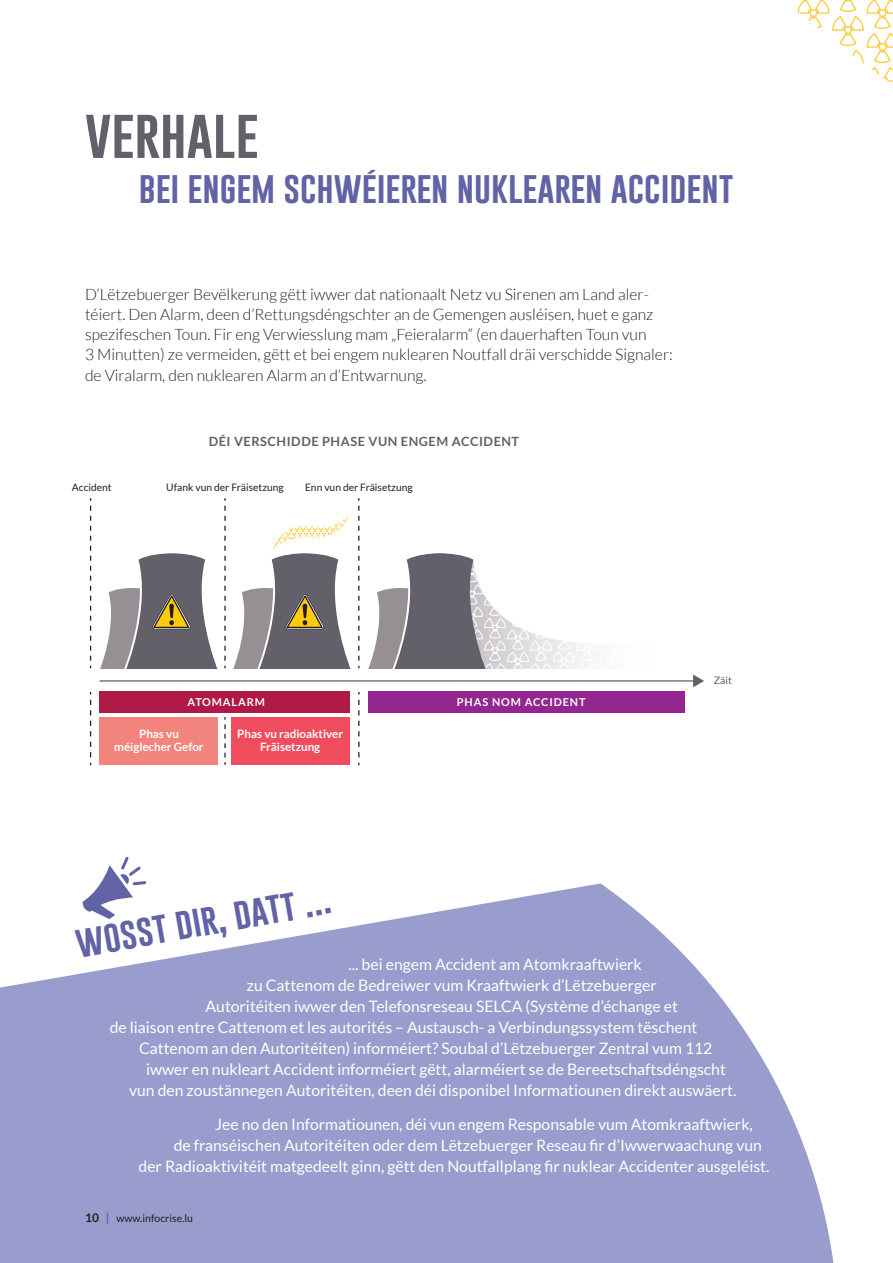
<style>
.page{position:relative;width:893px;height:1263px;background:#fff}
.page>*{position:absolute;margin:0;border:0;box-sizing:border-box;transform-origin:0 0}
.t1{font:51px "Gobold";color:#626068}
.t2{font:33px "Gobold";color:#6163a6}
.t3{font:15.75px "Lato";color:#fff}
.t4{font:300 15.75px/20.2px "Lato";color:#231f20}
.t5{font:700 12.75px "Lato";letter-spacing:.04em;color:#626068}
.t6{font:700 11.55px/12.9px "Lato";color:#fff;text-align:center}
.t7{font:700 10.95px "Lato";letter-spacing:.08em;color:#fff}
.t8{font:10.5px "Lato";color:#231f20}
.t9{font:10.2px "Lato";color:#231f20}
.t10{font:10.2px "Lato";color:#626068}
.s1{font-weight:700;font-size:12px}
.s2{font-weight:700;font-size:12px;color:#6163a6}
</style>
<div class="page">
<svg style="left:0;top:883px;width:834px;height:380px;fill:#999dcd"></svg>
<svg style="left:82px;top:857px;width:64px;height:62px"></svg>
<svg style="left:797px;top:0;width:96px;height:82px"></svg>
<svg style="left:368px;top:553px;width:223px;height:116px"></svg>
<svg style="left:100px;top:553px;width:117px;height:116px"></svg>
<svg style="left:233px;top:515px;width:118px;height:154px"></svg>
<hr style="left:100px;top:680px;width:595px;height:1px;background:#626068">
<svg style="left:693px;top:674px;width:11px;height:13px"></svg>
<svg style="left:358px;top:498px;width:1px;height:170px"></svg>
<svg style="left:358px;top:692px;width:1px;height:65px"></svg>
<div style="left:100px;top:692px;width:250px;height:21px;background:#af1945"></div>
<div style="left:368px;top:692px;width:316px;height:21px;background:#93268f"></div>
<svg style="left:90px;top:498px;width:1px;height:170px"></svg>
<svg style="left:90px;top:692px;width:1px;height:65px"></svg>
<svg style="left:224px;top:498px;width:2px;height:170px"></svg>
<div style="left:100px;top:717px;width:118px;height:48px;background:#f3847d"></div>
<div style="left:232px;top:717px;width:118px;height:48px;background:#ef4d5e"></div>
<svg style="left:224px;top:717px;width:2px;height:48px"></svg>
<h1 class="t1" style="left:85px;top:101px;width:175px">VERHALE</h1>
<h2 class="t2" style="left:139px;top:166px;width:596px">BEI ENGEM SCHWÉIEREN NUKLEAREN ACCIDENT</h2>
<p class="t4" style="left:85px;top:284px;width:589px">D’Lëtzebuerger Bevëlkerung gëtt iwwer dat nationaalt Netz vu Sirenen am Land aler&shy;téiert. Den Alarm, deen d’Rettungsdéngschter an de Gemengen ausléisen, huet e ganz spezifeschen Toun. Fir eng Verwiesslung mam „Feieralarm“ (en dauerhaften Toun vun<br>3 Minutten) ze vermeiden, gëtt et bei engem nuklearen Noutfall dräi verschidde Signaler: de Viralarm, den nuklearen Alarm an d’Entwarnung.</p>
<p class="t5" style="left:209px;top:434px;width:312px">DÉI VERSCHIDDE PHASE VUN ENGEM ACCIDENT</p>
<p class="t9" style="left:72px;top:482px;width:41px">Accident</p>
<p class="t9" style="left:305px;top:482px;width:109px">Enn vun der Fräisetzung</p>
<p class="t9" style="left:166px;top:482px;width:119px">Ufank vun der Fräisetzung</p>
<p class="t7" style="left:188px;top:696px;width:79px">ATOMALARM</p>
<p class="t7" style="left:457px;top:696px;width:130px">PHAS NOM ACCIDENT</p>
<p class="t6" style="left:114px;top:727px;width:91px">Phas vu méiglecher Gefor</p>
<p class="t6" style="left:237px;top:727px;width:107px">Phas vu radioaktiver<br>Fräisetzung</p>
<p class="t10" style="left:714px;top:674px;width:20px">Zäit</p>
<h2 class="t2" style="left:72px;top:921px;width:260px;rotate:-10deg">WOSST DIR, DATT ...</h2>
<p class="t3" style="left:349px;top:955px;width:295px">... bei engem Accident am Atomkraaftwierk</p>
<p class="t3" style="left:247px;top:976px;width:412px">zu Cattenom de Bedreiwer vum Kraaftwierk d’Lëtzebuerger</p>
<p class="t3" style="left:206px;top:997px;width:474px">Autoritéiten iwwer den Telefonsreseau SELCA (Système d’échange et</p>
<p class="t3" style="left:110px;top:1018px;width:589px">de liaison entre Cattenom et les autorités – Austausch- a Verbindungssystem tëschent</p>
<p class="t3" style="left:139px;top:1039px;width:575px">Cattenom an den Autoritéiten) informéiert? Soubal d’Lëtzebuerger Zentral vum 112</p>
<p class="t3" style="left:146px;top:1060px;width:581px">iwwer en nukleart Accident informéiert gëtt, alarméiert se de Bereetschaftsdéngscht</p>
<p class="t3" style="left:129px;top:1081px;width:609px">vun den zoustännegen Autoritéiten, deen déi disponibel Informatiounen direkt auswäert.</p>
<p class="t3" style="left:215px;top:1115px;width:539px">Jee no den Informatiounen, déi vun engem Responsable vum Atomkraaftwierk,</p>
<p class="t3" style="left:174px;top:1136px;width:590px">de franséischen Autoritéiten oder dem Lëtzebuerger Reseau fir d’Iwwerwaachung vun</p>
<p class="t3" style="left:139px;top:1157px;width:632px">der Radioaktivitéit matgedeelt ginn, gëtt den Noutfallplang fir nuklear Accidenter ausgeléist.</p>
<p class="t8" style="left:85px;top:1212px;width:109px"><span class="s1">10</span> <span class="s2">|</span> www.infocrise.lu</p>
</div>
